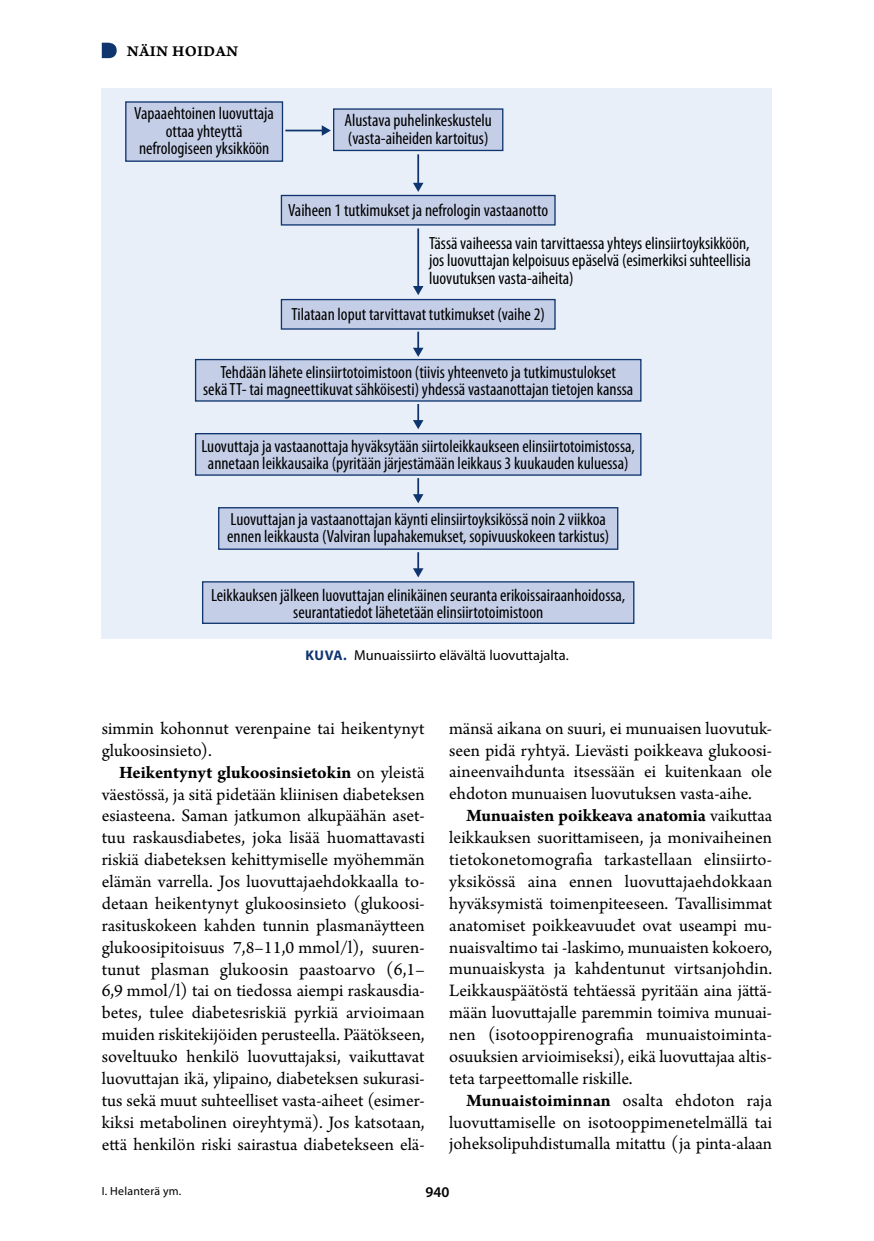
<style>
.page{position:relative;width:874px;height:1241px;background:#fff}
.page>*{position:absolute;margin:0;border:0;box-sizing:border-box;transform-origin:0 0}
.t1{font:18.38px/21.9px "Arno Pro";color:#000;text-align:justify}
.t2{font:condensed 17.68px/17.7px "Myriad Pro";color:#000;text-align:center}
.t3{font:15.75px "Arno Pro Smbd Caption";letter-spacing:.02em;color:#000}
.t4{font:600 14.88px "Myriad Pro";color:#000}
.t5{font:14.35px "Myriad Pro";color:#000}
.t6{font:11.9px "Myriad Pro";letter-spacing:.02em;color:#000}
.s1{font-weight:700;font-size:14px;color:#0f356f}
.s2{font-weight:700}
</style>
<div class="page">
<svg style="left:102px;top:43px;width:15px;height:15px"></svg>
<div style="left:102px;top:88px;width:669px;height:550px;background:#e8eff8"></div>
<div style="left:281px;top:195px;width:273px;height:30px;background:#c4cee7"></div>
<div style="left:280px;top:195px;width:275px;height:30px;border:1px solid #0f356f"></div>
<div style="left:281px;top:299px;width:273px;height:30px;background:#c4cee7"></div>
<div style="left:280px;top:299px;width:275px;height:30px;border:1px solid #0f356f"></div>
<div style="left:195px;top:359px;width:445px;height:42px;background:#c4cee7"></div>
<div style="left:195px;top:359px;width:446px;height:42px;border:1px solid #0f356f"></div>
<div style="left:126px;top:102px;width:156px;height:59px;background:#c4cee7"></div>
<div style="left:125px;top:101px;width:158px;height:61px;border:1px solid #0f356f"></div>
<div style="left:333px;top:109px;width:169px;height:41px;background:#c4cee7"></div>
<div style="left:333px;top:108px;width:170px;height:43px;border:1px solid #0f356f"></div>
<div style="left:195px;top:433px;width:445px;height:42px;background:#c4cee7"></div>
<div style="left:195px;top:433px;width:446px;height:42px;border:1px solid #0f356f"></div>
<div style="left:202px;top:581px;width:431px;height:42px;background:#c4cee7"></div>
<div style="left:202px;top:581px;width:432px;height:43px;border:1px solid #0f356f"></div>
<div style="left:218px;top:507px;width:399px;height:42px;background:#c4cee7"></div>
<div style="left:218px;top:507px;width:400px;height:42px;border:1px solid #0f356f"></div>
<hr style="left:285px;top:130px;width:38px;height:1px;background:#0f356f">
<svg style="left:321px;top:125px;width:10px;height:11px"></svg>
<hr style="left:417px;top:154px;width:2px;height:30px;background:#0f356f">
<svg style="left:413px;top:183px;width:10px;height:9px"></svg>
<hr style="left:417px;top:228px;width:2px;height:59px;background:#0f356f">
<svg style="left:413px;top:286px;width:10px;height:9px"></svg>
<svg style="left:413px;top:331px;width:10px;height:26px"></svg>
<svg style="left:413px;top:404px;width:10px;height:25px"></svg>
<svg style="left:413px;top:478px;width:10px;height:25px"></svg>
<svg style="left:413px;top:552px;width:10px;height:25px"></svg>
<p class="t3" style="left:127px;top:41px;width:113px">NÄIN HOIDAN</p>
<p class="t2" style="left:134px;top:104px;width:141px">Vapaaehtoinen luovuttaja ottaa yhteyttä nefrologiseen yksikköön</p>
<p class="t2" style="left:344px;top:111px;width:149px;text-align:left">Alustava puhelinkeskustelu (vasta-aiheiden kartoitus)</p>
<p class="t2" style="left:288px;top:201px;width:261px">Vaiheen 1 tutkimukset ja nefrologin vastaanotto</p>
<p class="t2" style="left:429px;top:234px;width:323px;text-align:justify">Tässä vaiheessa vain tarvittaessa yhteys elinsiirtoyksikköön, jos luovuttajan kelpoisuus epäselvä (esimerkiksi suhteellisia luovutuksen vasta-aiheita)</p>
<p class="t2" style="left:291px;top:305px;width:255px">Tilataan loput tarvittavat tutkimukset (vaihe 2)</p>
<p class="t2" style="left:203px;top:362px;width:431px">Tehdään lähete elinsiirtotoimistoon (tiivis yhteenveto ja tutkimustulokset<br>sekä TT- tai magneettikuvat sähköisesti) yhdessä vastaanottajan tietojen kanssa</p>
<p class="t2" style="left:201px;top:436px;width:435px">Luovuttaja ja vastaanottaja hyväksytään siirtoleikkaukseen elinsiirtotoimistossa, annetaan leikkausaika (pyritään järjestämään leikkaus 3 kuukauden kuluessa)</p>
<p class="t2" style="left:227px;top:510px;width:383px;text-align:left">Luovuttajan ja vastaanottajan käynti elinsiirtoyksikössä noin 2 viikkoa ennen leikkausta (Valviran lupahakemukset, sopivuuskokeen tarkistus)</p>
<p class="t2" style="left:211px;top:585px;width:415px">Leikkauksen jälkeen luovuttajan elinikäinen seuranta erikoissairaanhoidossa, seurantatiedot lähetetään elinsiirtotoimistoon</p>
<p class="t5" style="left:305px;top:646px;width:264px"><span class="s1">KUVA.</span> Munuaissiirto elävältä luovuttajalta.</p>
<p class="t1" style="left:102px;top:718px;width:324px">simmin kohonnut verenpaine tai heikentynyt glukoosinsieto).</p>
<p class="t1" style="left:102px;top:762px;width:324px;text-indent:17px"><span class="s2">Heikentynyt glukoosinsietokin</span> on yleistä väestössä, ja sitä pidetään kliinisen diabeteksen esiasteena. Saman jatkumon alkupäähän aset&shy;tuu raskausdiabetes, joka lisää huomattavasti riskiä diabeteksen kehittymiselle myöhemmän elämän varrella. Jos luovuttajaehdokkaalla to&shy;detaan heikentynyt glukoosinsieto (glukoosi&shy;rasituskokeen kahden tunnin plasmanäytteen glukoosipitoisuus 7,8–11,0 mmol/l), suuren&shy;tunut plasman glukoosin paastoarvo (6,1– 6,9 mmol/l) tai on tiedossa aiempi raskausdia&shy;betes, tulee diabetesriskiä pyrkiä arvioimaan muiden riskitekijöiden perusteella. Päätökseen, soveltuuko henkilö luovuttajaksi, vaikuttavat luovuttajan ikä, ylipaino, diabeteksen sukurasi&shy;tus sekä muut suhteelliset vasta-aiheet (esimer&shy;kiksi metabolinen oireyhtymä). Jos katsotaan, että henkilön riski sairastua diabetekseen elä-</p>
<p class="t1" style="left:449px;top:718px;width:324px">mänsä aikana on suuri, ei munuaisen luovutuk&shy;seen pidä ryhtyä. Lievästi poikkeava glukoosi&shy;aineenvaihdunta itsessään ei kuitenkaan ole ehdoton munuaisen luovutuksen vasta-aihe.</p>
<p class="t1" style="left:449px;top:805px;width:324px;text-indent:17px"><span class="s2">Munuaisten poikkeava anatomia</span> vaikuttaa leikkauksen suorittamiseen, ja monivaiheinen tietokonetomografia tarkastellaan elinsiirto&shy;yksikössä aina ennen luovuttajaehdokkaan hyväksymistä toimenpiteeseen. Tavallisimmat anatomiset poikkeavuudet ovat useampi mu&shy;nuaisvaltimo tai ‑laskimo, munuaisten kokoero, munuaiskysta ja kahdentunut virtsanjohdin.<br>Leikkauspäätöstä tehtäessä pyritään aina jättä&shy;mään luovuttajalle paremmin toimiva munuai&shy;nen (isotooppirenografia munuaistoiminta&shy;osuuksien arvioimiseksi), eikä luovuttajaa altis&shy;teta tarpeettomalle riskille.</p>
<p class="t1" style="left:449px;top:1089px;width:324px;text-indent:17px"><span class="s2">Munuaistoiminnan</span> osalta ehdoton raja luovuttamiselle on isotooppimenetelmällä tai joheksolipuhdistumalla mitattu (ja pinta-alaan</p>
<p class="t6" style="left:102px;top:1183px;width:81px">I. Helanterä ym.</p>
<p class="t4" style="left:425px;top:1182px;width:25px">940</p>
</div>
